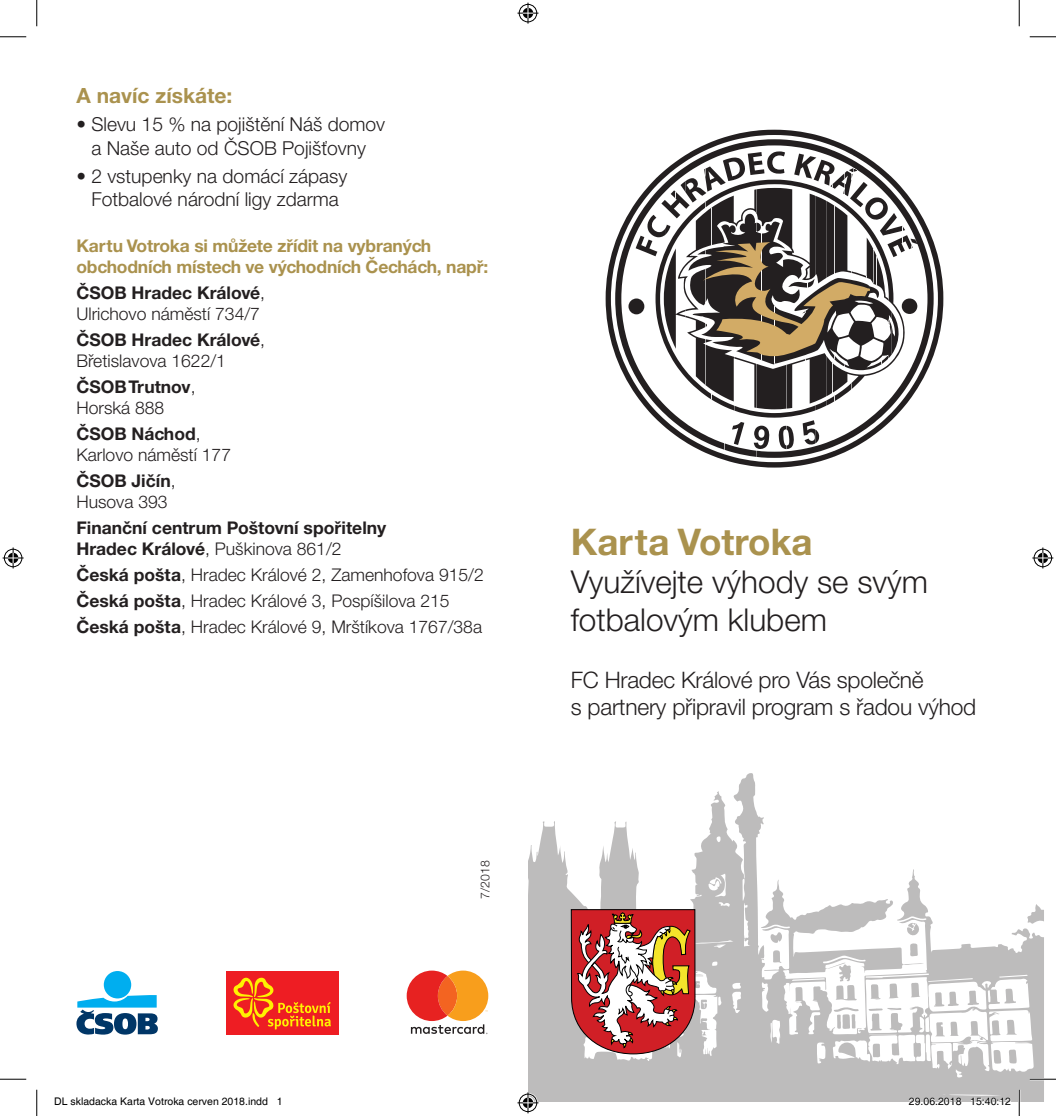
<style>
.page{position:relative;width:1056px;height:1116px;background:#fff}
.page>*{position:absolute;margin:0;border:0;box-sizing:border-box;transform-origin:0 0}
.t1{font:700 36.75px "Helvetica Neue CE";color:#aa924e}
.t2{font:300 31.5px/37.8px "Helvetica Neue CE";color:#231f20}
.t3{font:300 22.75px/27.3px "Helvetica Neue CE";letter-spacing:-.01em;color:#231f20}
.t4{font:700 21px "Helvetica Neue CE";color:#aa924e}
.t5{font:300 19.25px/23.1px "Helvetica Neue CE";color:#231f20;text-align:center}
.t6{font:300 17.5px/21px "Helvetica Neue CE";color:#231f20}
.t7{font:700 17.5px/21px "Helvetica Neue CE";color:#231f20}
.t8{font:700 17.5px/21px "Helvetica Neue CE";letter-spacing:-.01em;color:#aa924e}
.t9{font:300 12.25px "Helvetica Neue CE";color:#231f20}
.t10{font:10.5px "Helvetica";color:#000}
.s1{font-weight:700}
.s2{font-weight:300}
</style>
<div class="page">
<svg style="left:528px;top:773px;width:516px;height:328px"></svg>
<svg style="left:1026px;top:903px;width:18px;height:20px"></svg>
<svg style="left:835px;top:963px;width:22px;height:37px"></svg>
<svg style="left:909px;top:943px;width:9px;height:13px"></svg>
<svg style="left:770px;top:931px;width:12px;height:12px"></svg>
<svg style="left:773px;top:950px;width:8px;height:12px"></svg>
<svg style="left:834px;top:1006px;width:25px;height:23px"></svg>
<svg style="left:906px;top:922px;width:14px;height:14px"></svg>
<svg style="left:870px;top:983px;width:11px;height:16px"></svg>
<svg style="left:910px;top:982px;width:11px;height:15px"></svg>
<svg style="left:888px;top:982px;width:11px;height:16px"></svg>
<svg style="left:868px;top:1007px;width:33px;height:23px"></svg>
<svg style="left:970px;top:1020px;width:10px;height:15px"></svg>
<svg style="left:935px;top:1021px;width:24px;height:15px"></svg>
<svg style="left:967px;top:989px;width:12px;height:15px"></svg>
<svg style="left:934px;top:991px;width:24px;height:15px"></svg>
<svg style="left:1006px;top:1019px;width:10px;height:15px"></svg>
<svg style="left:1008px;top:1049px;width:9px;height:14px"></svg>
<svg style="left:993px;top:1049px;width:8px;height:14px"></svg>
<svg style="left:872px;top:1043px;width:8px;height:14px"></svg>
<svg style="left:1004px;top:988px;width:12px;height:15px"></svg>
<svg style="left:571px;top:909px;width:136px;height:145px"></svg>
<svg style="left:605px;top:130px;width:338px;height:337px"></svg>
<svg style="left:700px;top:242px;width:170px;height:114px"></svg>
<svg style="left:407px;top:970px;width:81px;height:63px"></svg>
<div style="left:104px;top:970px;width:27px;height:28px;background:#00aeef;border-radius:50%"></div>
<svg style="left:76px;top:994px;width:82px;height:40px"></svg>
<div style="left:226px;top:970px;width:112px;height:63px;background:#ee1d23"></div>
<svg style="left:233px;top:977px;width:98px;height:52px"></svg>
<hr style="left:1029px;top:1077px;width:27px;height:3px;background:#fff">
<hr style="left:1018px;top:1089px;width:2px;height:26px;background:#fff">
<svg style="left:0;top:36px;width:26px;height:1px"></svg>
<svg style="left:1029px;top:36px;width:27px;height:1px"></svg>
<svg style="left:0;top:1078px;width:26px;height:1px"></svg>
<svg style="left:1029px;top:1078px;width:27px;height:1px"></svg>
<svg style="left:36px;top:0;width:1px;height:26px"></svg>
<svg style="left:36px;top:1089px;width:1px;height:26px"></svg>
<svg style="left:1019px;top:0;width:1px;height:26px"></svg>
<svg style="left:1019px;top:1089px;width:1px;height:26px"></svg>
<svg style="left:517px;top:3px;width:21px;height:21px"></svg>
<svg style="left:517px;top:1092px;width:21px;height:21px"></svg>
<svg style="left:3px;top:547px;width:21px;height:21px"></svg>
<svg style="left:1032px;top:547px;width:21px;height:21px"></svg>
<svg style="left:908px;top:1097px;width:54px;height:5px"></svg>
<svg style="left:970px;top:1097px;width:41px;height:5px"></svg>
<p class="t4" style="left:76px;top:83px;width:157px">A navíc získáte:</p>
<p class="t5" style="left:76px;top:113px;width:310px">• Slevu 15 % na pojištění Náš domov a Naše auto od ČSOB Pojišťovny</p>
<p class="t5" style="left:76px;top:164px;width:272px">• 2 vstupenky na domácí zápasy<br>Fotbalové národní ligy zdarma</p>
<p class="t8" style="left:76px;top:236px;width:413px">Kartu Votroka si můžete zřídit na vybraných obchodních místech ve východních Čechách, např:</p>
<p class="t6" style="left:76px;top:282px;width:190px"><span class="s1">ČSOB Hradec Králové</span>,<br>Ulrichovo náměstí 734/7</p>
<p class="t6" style="left:76px;top:329px;width:190px"><span class="s1">ČSOB Hradec Králové</span>,<br>Břetislavova 1622/1</p>
<p class="t7" style="left:76px;top:377px;width:121px">ČSOB Trutnov<span class="s2">,<br>Horská 888</span></p>
<p class="t6" style="left:76px;top:423px;width:156px"><span class="s1">ČSOB Náchod</span>,<br>Karlovo náměstí 177</p>
<p class="t6" style="left:76px;top:470px;width:101px"><span class="s1">ČSOB Jičín</span>,<br>Husova 393</p>
<p class="t7" style="left:76px;top:517px;width:311px">Finanční centrum Poštovní spořitelny<br>Hradec Králové<span class="s2">, Puškinova 861/2</span></p>
<p class="t6" style="left:76px;top:562px;width:409px;line-height:25.9px"><span class="s1">Česká pošta</span>, Hradec Králové 2, Zamenhofova 915/2<br><span class="s1">Česká pošta</span>, Hradec Králové 3, Pospíšilova 215<br><span class="s1">Česká pošta</span>, Hradec Králové 9, Mrštíkova 1767/38a</p>
<p class="t9" style="left:478px;top:898px;width:40px;rotate:-90deg">7/2018</p>
<h1 class="t1" style="left:571px;top:519px;width:243px">Karta Votroka</h1>
<h2 class="t2" style="left:571px;top:563px;width:359px">Využívejte výhody se svým fotbalovým klubem</h2>
<h3 class="t3" style="left:571px;top:665px;width:407px">FC Hradec Králové pro Vás společně<br>s partnery připravil program s řadou výhod</h3>
<p class="t10" style="left:54px;top:1095px;width:230px">DL skladacka Karta Votroka cerven 2018.indd 1</p>
<p class="t10" style="left:909px;top:1095px;width:104px">29.06.2018 15:40:12</p>
</div>
